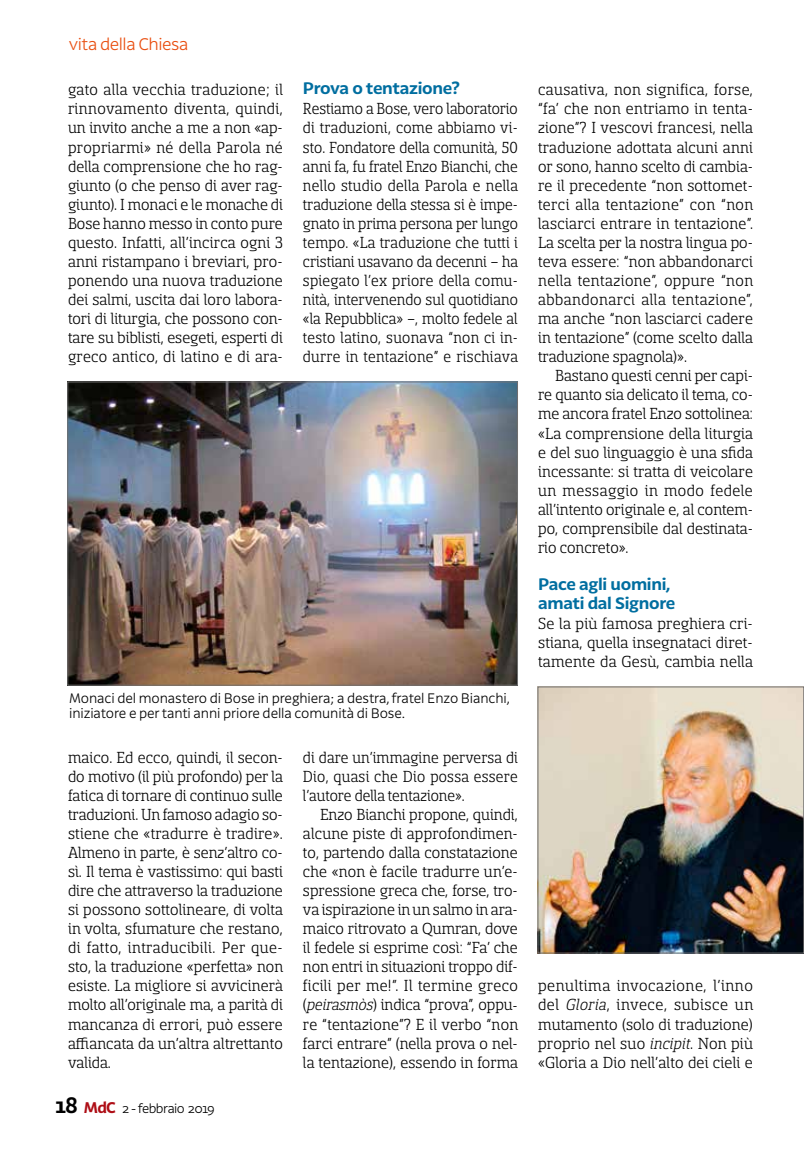
<style>
.page{position:relative;width:804px;height:1149px;background:#fff}
.page>*{position:absolute;margin:0;border:0;box-sizing:border-box;transform-origin:0 0}
.t1{font:17.7px/19px "Sancoale Slab Norm";letter-spacing:.005em;color:#000;text-align:justify;scale:.95 1}
.t2{font:17.7px/19px "Sancoale Slab Norm";letter-spacing:.005em;color:#000;text-align:justify;scale:.92 1}
.t3{font:17.7px/19px "Sancoale Slab Norm";letter-spacing:.005em;color:#000;text-align:justify;scale:.96 1}
.t4{font:300 16.5px "Latina Essential";letter-spacing:-.03em;color:#e94e0f}
.t5{font:700 16.05px/19px "Latina Essential";letter-spacing:-.02em;color:#006ea0}
.t6{font:300 13.5px/15.5px "Latina Essential";letter-spacing:-.01em;color:#000}
.t7{font:300 12.75px "Latina Essential";letter-spacing:-.05em;color:#000}
.s1{font-weight:700;font-size:21px}
.s2{font-weight:700;font-size:15px;color:#ae0e16}
.s3{font-family:"Sancoale Slab Norm Regular Ital"}
</style>
<div class="page">
<img style="left:70px;top:383px;width:446px;height:300px">
<div style="left:68px;top:381px;width:450px;height:304px;border:1px solid #706f6f"></div>
<img style="left:539px;top:688px;width:263px;height:263px">
<div style="left:537px;top:686px;width:267px;height:267px;border:1px solid #706f6f"></div>
<p class="t4" style="left:69px;top:34px;width:121px">vita della Chiesa</p>
<p class="t1" style="left:68px;top:81px;width:228px">gato alla vecchia traduzione; il rinnovamento diventa, quindi, un invito anche a me a non «ap&shy;propriarmi» né della Parola né della comprensione che ho rag&shy;giunto (o che penso di aver rag&shy;giunto). I monaci e le monache di Bose hanno messo in conto pure questo. Infatti, all’incirca ogni 3 anni ristampano i breviari, pro&shy;ponendo una nuova traduzione dei salmi, uscita dai loro labora&shy;tori di liturgia, che possono con&shy;tare su biblisti, esegeti, esperti di greco antico, di latino e di ara-</p>
<p class="t5" style="left:303px;top:79px;width:159px">Prova o tentazione?</p>
<p class="t2" style="left:303px;top:100px;width:235px">Restiamo a Bose, vero laboratorio di traduzioni, come abbiamo vi&shy;sto. Fondatore della comunità, 50 anni fa, fu fratel Enzo Bianchi, che nello studio della Parola e nella traduzione della stessa si è impe&shy;gnato in prima persona per lungo tempo. «La traduzione che tutti i cristiani usavano da decenni – ha spiegato l’ex priore della comu&shy;nità, intervenendo sul quotidiano «la Repubblica» –, molto fedele al testo latino, suonava “non ci in&shy;durre in tentazione” e rischiava</p>
<p class="t6" style="left:69px;top:690px;width:442px">Monaci del monastero di Bose in preghiera; a destra, fratel Enzo Bianchi, iniziatore e per tanti anni priore della comunità di Bose.</p>
<p class="t1" style="left:68px;top:747px;width:228px">maico. Ed ecco, quindi, il secon&shy;do motivo (il più profondo) per la fatica di tornare di continuo sulle traduzioni. Un famoso adagio so&shy;stiene che «tradurre è tradire».<br>Almeno in parte, è senz’altro co&shy;sì. Il tema è vastissimo: qui basti dire che attraverso la traduzione si possono sottolineare, di volta in volta, sfumature che restano, di fatto, intraducibili. Per que&shy;sto, la traduzione «perfetta» non esiste. La migliore si avvicinerà molto all’originale ma, a parità di mancanza di errori, può essere affiancata da un’altra altrettanto valida.</p>
<p class="t7" style="left:55px;top:1100px;width:161px"><span class="s1">18</span> <span class="s2">MdC</span> 2 - febbraio 2019</p>
<p class="t2" style="left:303px;top:747px;width:235px">di dare un’immagine perversa di Dio, quasi che Dio possa essere l’autore della tentazione».</p>
<p class="t1" style="left:303px;top:804px;width:228px;text-indent:17px">Enzo Bianchi propone, quindi, alcune piste di approfondimen&shy;to, partendo dalla constatazione che «non è facile tradurre un’e&shy;spressione greca che, forse, tro&shy;va ispirazione in un salmo in ara&shy;maico ritrovato a Qumran, dove il fedele si esprime così: “Fa’ che non entri in situazioni troppo dif&shy;ficili per me!”. Il termine greco (<span class="s3">peirasmòs</span>) indica “prova”, oppu&shy;re “tentazione”? E il verbo “non farci entrare” (nella prova o nel&shy;la tentazione), essendo in forma</p>
<p class="t1" style="left:538px;top:81px;width:228px">causativa, non significa, forse, “fa’ che non entriamo in tenta&shy;zione”? I vescovi francesi, nella traduzione adottata alcuni anni or sono, hanno scelto di cambia&shy;re il precedente “non sottomet&shy;terci alla tentazione” con “non lasciarci entrare in tentazione”.<br>La scelta per la nostra lingua po&shy;teva essere: “non abbandonarci nella tentazione”, oppure “non abbandonarci alla tentazione”, ma anche “non lasciarci cadere in tentazione” (come scelto dalla traduzione spagnola)».</p>
<p class="t1" style="left:538px;top:366px;width:228px;text-indent:17px">Bastano questi cenni per capi&shy;re quanto sia delicato il tema, co&shy;me ancora fratel Enzo sottolinea: «La comprensione della liturgia e del suo linguaggio è una sfida incessante: si tratta di veicolare un messaggio in modo fedele all’intento originale e, al contem&shy;po, comprensibile dal destinata&shy;rio concreto».</p>
<p class="t5" style="left:538px;top:574px;width:139px">Pace agli uomini, amati dal Signore</p>
<p class="t3" style="left:538px;top:614px;width:225px">Se la più famosa preghiera cri&shy;stiana, quella insegnataci diret&shy;tamente da Gesù, cambia nella</p>
<p class="t3" style="left:538px;top:976px;width:226px">penultima invocazione, l’inno del <span class="s3">Gloria</span>, invece, subisce un mutamento (solo di traduzione) proprio nel suo <span class="s3">incipit</span>. Non più «Gloria a Dio nell’alto dei cieli e</p>
</div>
